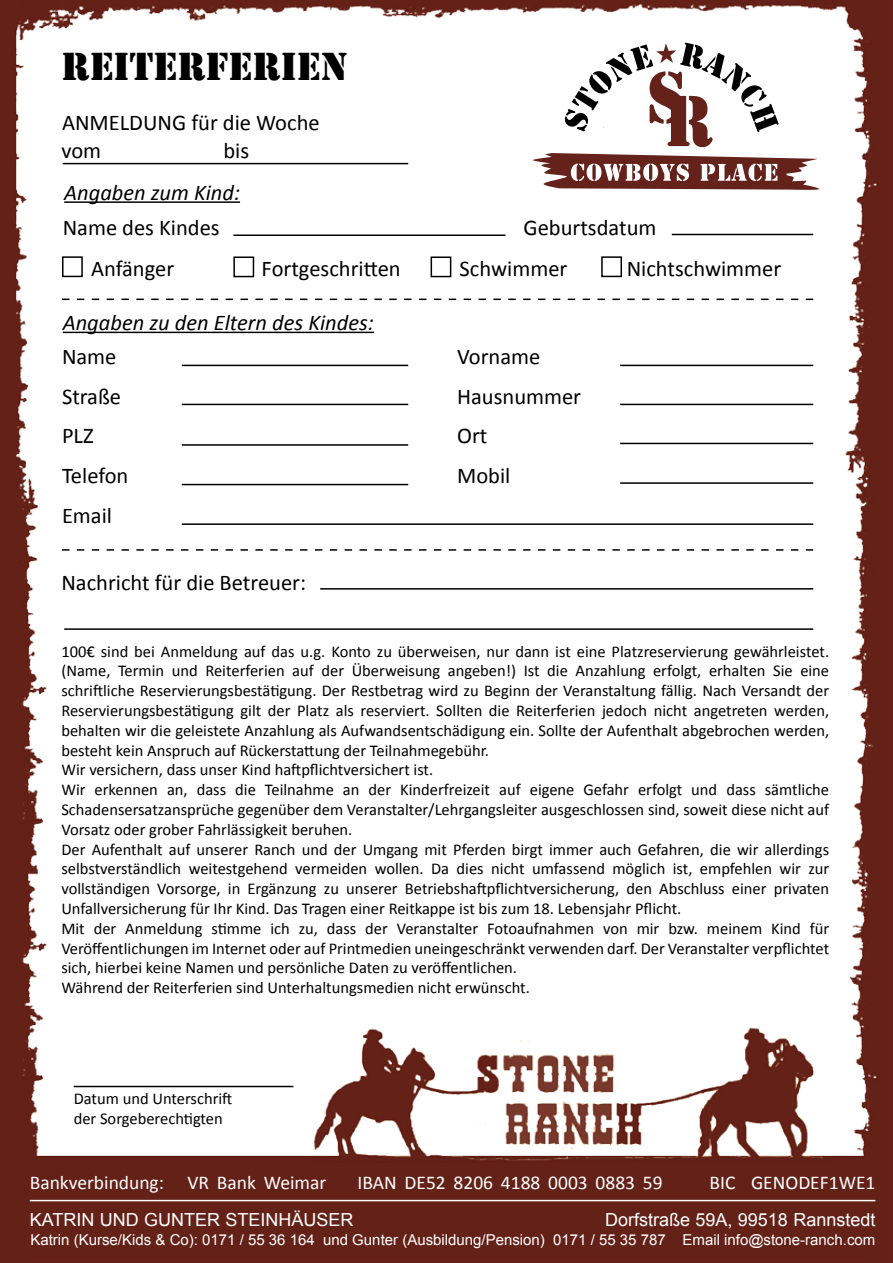
<style>
.page{position:relative;width:893px;height:1263px;background:#fff}
.page>*{position:absolute;margin:0;border:0;box-sizing:border-box;transform-origin:0 0}
.t1{font:40.5px "Stencil";color:#000}
.t2{font:22.5px/39.8px "Calibri";color:#000}
.t3{font:italic 22.5px "Calibri";color:#000}
.t4{font:19.5px "Calibri";color:#fff}
.t5{font:18px "Arial";color:#fff}
.t6{font:16.5px/19.8px "Calibri";color:#000}
.t7{font:15px "Arial";color:#fff}
</style>
<div class="page">
<img style="left:0;top:0;width:893px;height:1263px">
<svg style="left:564px;top:43px;width:215px;height:104px"></svg>
<svg style="left:533px;top:153px;width:287px;height:37px"></svg>
<hr style="left:30px;top:1200px;width:845px;height:1px;background:#fff">
<hr style="left:320px;top:588px;width:493px;height:2px;background:#000">
<hr style="left:64px;top:628px;width:749px;height:2px;background:#000">
<svg style="left:62px;top:299px;width:751px;height:1px"></svg>
<div style="left:62px;top:256px;width:21px;height:21px;border:2px solid #000"></div>
<div style="left:431px;top:256px;width:20px;height:21px;border:2px solid #000"></div>
<div style="left:233px;top:256px;width:21px;height:21px;border:2px solid #000"></div>
<div style="left:601px;top:256px;width:21px;height:21px;border:2px solid #000"></div>
<hr style="left:63px;top:163px;width:345px;height:1px;background:#000">
<hr style="left:233px;top:234px;width:273px;height:2px;background:#000">
<hr style="left:672px;top:234px;width:141px;height:1px;background:#000">
<hr style="left:182px;top:365px;width:226px;height:1px;background:#000">
<hr style="left:620px;top:365px;width:193px;height:1px;background:#000">
<hr style="left:620px;top:443px;width:193px;height:1px;background:#000">
<hr style="left:620px;top:482px;width:193px;height:2px;background:#000">
<hr style="left:182px;top:404px;width:226px;height:1px;background:#000">
<hr style="left:182px;top:444px;width:226px;height:2px;background:#000">
<hr style="left:182px;top:484px;width:226px;height:1px;background:#000">
<hr style="left:182px;top:523px;width:631px;height:2px;background:#000">
<hr style="left:63px;top:332px;width:311px;height:1px;background:#000">
<hr style="left:64px;top:201px;width:176px;height:2px;background:#000">
<svg style="left:62px;top:549px;width:751px;height:2px"></svg>
<hr style="left:620px;top:404px;width:193px;height:1px;background:#000">
<hr style="left:74px;top:1086px;width:219px;height:1px;background:#000">
<h1 class="t1" style="left:61px;top:43px;width:288px">REITERFERIEN</h1>
<h2 class="t2" style="left:62px;top:103px;width:259px">ANMELDUNG für die Woche</h2>
<h2 class="t2" style="left:61px;top:130px;width:41px">vom</h2>
<h2 class="t2" style="left:223px;top:130px;width:27px">bis</h2>
<h2 class="t3" style="left:64px;top:177px;width:177px">Angaben zum Kind:</h2>
<h2 class="t2" style="left:63px;top:208px;width:158px">Name des Kindes</h2>
<h2 class="t2" style="left:524px;top:208px;width:134px">Geburtsdatum</h2>
<h2 class="t2" style="left:91px;top:248px;width:85px">Anfänger</h2>
<h2 class="t2" style="left:262px;top:248px;width:141px">Fortgeschritten</h2>
<h2 class="t2" style="left:460px;top:248px;width:109px">Schwimmer</h2>
<h2 class="t2" style="left:627px;top:248px;width:156px">Nichtschwimmer</h2>
<h2 class="t3" style="left:63px;top:307px;width:313px">Angaben zu den Eltern des Kindes:</h2>
<h2 class="t2" style="left:62px;top:337px;width:68px">Name<br>Straße<br>PLZ<br>Telefon<br>Email</h2>
<h2 class="t2" style="left:457px;top:337px;width:126px">Vorname<br>Hausnummer<br>Ort<br>Mobil</h2>
<h2 class="t2" style="left:61px;top:562px;width:246px">Nachricht für die Betreuer:</h2>
<p class="t6" style="left:61px;top:641px;width:769px">100€ sind bei Anmeldung auf das u.g. Konto zu überweisen, nur dann ist eine Platzreservierung gewährleistet. (Name, Termin und Reiterferien auf der Überweisung angeben!) Ist die Anzahlung erfolgt, erhalten Sie eine schriftliche Reservierungsbestätigung. Der Restbetrag wird zu Beginn der Veranstaltung fällig. Nach Versandt der Reservierungsbestätigung gilt der Platz als reserviert. Sollten die Reiterferien jedoch nicht angetreten werden, behalten wir die geleistete Anzahlung als Aufwandsentschädigung ein. Sollte der Aufenthalt abgebrochen werden, besteht kein Anspruch auf Rückerstattung der Teilnahmegebühr.<br>Wir versichern, dass unser Kind haftpflichtversichert ist.<br>Wir erkennen an, dass die Teilnahme an der Kinderfreizeit auf eigene Gefahr erfolgt und dass sämtliche Schadensersatzansprüche gegenüber dem Veranstalter/Lehrgangsleiter ausgeschlossen sind, soweit diese nicht auf Vorsatz oder grober Fahrlässigkeit beruhen.<br>Der Aufenthalt auf unserer Ranch und der Umgang mit Pferden birgt immer auch Gefahren, die wir allerdings selbstverständlich weitestgehend vermeiden wollen. Da dies nicht umfassend möglich ist, empfehlen wir zur vollständigen Vorsorge, in Ergänzung zu unserer Betriebshaftpflichtversicherung, den Abschluss einer privaten Unfallversicherung für Ihr Kind. Das Tragen einer Reitkappe ist bis zum 18. Lebensjahr Pflicht.<br>Mit der Anmeldung stimme ich zu, dass der Veranstalter Fotoaufnahmen von mir bzw. meinem Kind für Veröffentlichungen im Internet oder auf Printmedien uneingeschränkt verwenden darf. Der Veranstalter verpflichtet sich, hierbei keine Namen und persönliche Daten zu veröffentlichen.<br>Während der Reiterferien sind Unterhaltungsmedien nicht erwünscht.</p>
<p class="t6" style="left:74px;top:1089px;width:160px">Datum und Unterschrift der Sorgeberechtigten</p>
<p class="t4" style="left:30px;top:1170px;width:298px">Bankverbindung: VR Bank Weimar</p>
<p class="t4" style="left:357px;top:1170px;width:307px">IBAN DE52 8206 4188 0003 0883 59</p>
<p class="t4" style="left:709px;top:1170px;width:167px">BIC GENODEF1WE1</p>
<p class="t5" style="left:30px;top:1208px;width:325px">KATRIN UND GUNTER STEINHÄUSER</p>
<p class="t5" style="left:605px;top:1208px;width:272px">Dorfstraße 59A, 99518 Rannstedt</p>
<p class="t7" style="left:30px;top:1230px;width:846px">Katrin (Kurse/Kids &amp; Co): 0171 / 55 36 164 und Gunter (Ausbildung/Pension) 0171 / 55 35 787 Email info@stone-ranch.com</p>
</div>
